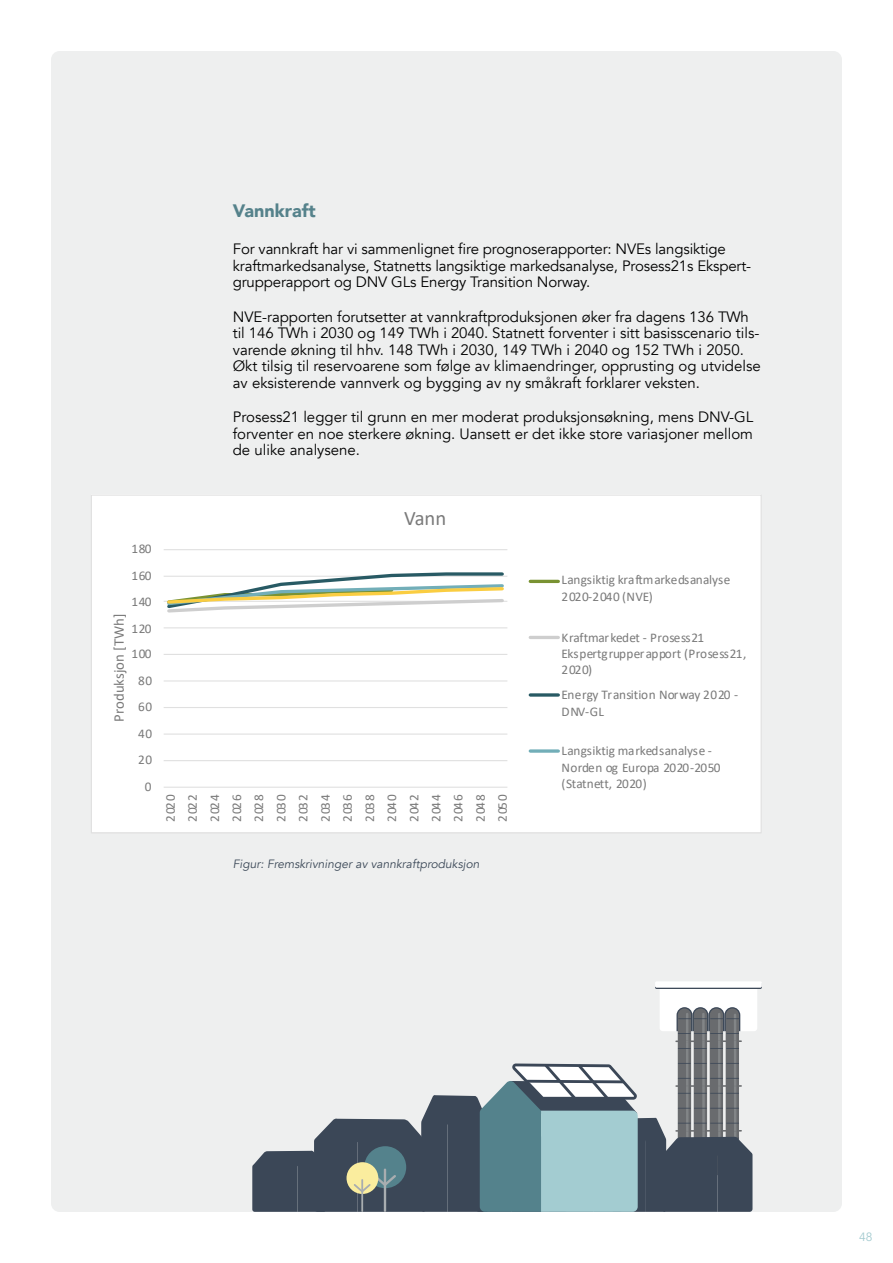
<style>
.page{position:relative;width:893px;height:1263px;background:#fff}
.page>*{position:absolute;margin:0;border:0;box-sizing:border-box;transform-origin:0 0}
.t1{font:20.7px "Calibri";color:#7a7a7a}
.t2{font:900 18px "Avenir";color:#55828b}
.t3{font:15px/16.5px "Avenir";letter-spacing:-.005em;color:#000}
.t4{font:14.7px "Calibri";color:#7a7a7a}
.t5{font:13.35px/22.2px "Calibri";color:#7a7a7a}
.t6{font:italic 12px "Avenir";color:#3b4857}
.t7{font:12px "Avenir";color:#a4cbd0}
</style>
<div class="page">
<div style="left:51px;top:51px;width:791px;height:1161px;background:#eeefef;border-radius:9px"></div>
<div style="left:91px;top:494px;width:669px;height:338px;background:#fff"></div>
<hr style="left:164px;top:760px;width:343px;height:1px;background:#e0e0e0">
<hr style="left:164px;top:733px;width:343px;height:2px;background:#e0e0e0">
<hr style="left:164px;top:707px;width:343px;height:1px;background:#e0e0e0">
<hr style="left:164px;top:680px;width:343px;height:1px;background:#e0e0e0">
<hr style="left:164px;top:654px;width:343px;height:1px;background:#e0e0e0">
<hr style="left:164px;top:627px;width:343px;height:1px;background:#e0e0e0">
<hr style="left:164px;top:601px;width:343px;height:1px;background:#e0e0e0">
<hr style="left:164px;top:576px;width:343px;height:1px;background:#e0e0e0">
<hr style="left:164px;top:549px;width:343px;height:1px;background:#e0e0e0">
<hr style="left:164px;top:787px;width:343px;height:1px;background:#e0e0e0">
<svg style="left:167px;top:572px;width:337px;height:41px"></svg>
<hr style="left:530px;top:580px;width:28px;height:3px;background:#799232">
<hr style="left:530px;top:636px;width:28px;height:3px;background:#cecece">
<svg style="left:530px;top:693px;width:28px;height:4px"></svg>
<svg style="left:530px;top:749px;width:28px;height:4px"></svg>
<div style="left:660px;top:982px;width:97px;height:49px;background:#fff;border-radius:3px"></div>
<div style="left:655px;top:983px;width:107px;height:6px;background:#3b4757;border-radius:2px"></div>
<div style="left:655px;top:981px;width:107px;height:7px;background:#fff;border-radius:2px"></div>
<svg style="left:252px;top:1007px;width:500px;height:205px"></svg>
<p class="t2" style="left:233px;top:195px;width:84px">Vannkraft</p>
<p class="t3" style="left:233px;top:241px;width:520px">For vannkraft har vi sammenlignet fire prognoserapporter: NVEs langsiktige kraftmarkedsanalyse, Statnetts langsiktige markedsanalyse, Prosess21s Ekspert&shy;grupperapport og DNV GLs Energy Transition Norway.</p>
<p class="t3" style="left:233px;top:309px;width:529px">NVE-rapporten forutsetter at vannkraftproduksjonen øker fra dagens 136 TWh til 146 TWh i 2030 og 149 TWh i 2040. Statnett forventer i sitt basisscenario tils&shy;varende økning til hhv. 148 TWh i 2030, 149 TWh i 2040 og 152 TWh i 2050.<br>Økt tilsig til reservoarene som følge av klimaendringer, opprusting og utvidelse av eksisterende vannverk og bygging av ny småkraft forklarer veksten.</p>
<p class="t3" style="left:233px;top:409px;width:522px;text-align:justify">Prosess21 legger til grunn en mer moderat produksjonsøkning, mens DNV-GL forventer en noe sterkere økning. Uansett er det ikke store variasjoner mellom de ulike analysene.</p>
<p class="t5" style="left:131px;top:537px;width:22px">180</p>
<p class="t5" style="left:131px;top:564px;width:22px">160</p>
<p class="t5" style="left:131px;top:591px;width:22px">140</p>
<p class="t4" style="left:109px;top:721px;width:109px;rotate:-90deg">Produksjon [TWh]</p>
<p class="t5" style="left:131px;top:617px;width:22px">120</p>
<p class="t5" style="left:131px;top:642px;width:22px">100</p>
<p class="t5" style="left:138px;top:669px;width:16px">80</p>
<p class="t5" style="left:138px;top:695px;width:16px">60</p>
<p class="t5" style="left:138px;top:722px;width:16px">40</p>
<p class="t5" style="left:138px;top:748px;width:16px">20</p>
<p class="t5" style="left:145px;top:775px;width:8px">0</p>
<h1 class="t1" style="left:404px;top:504px;width:44px">Vann</h1>
<p class="t5" style="left:159px;top:822px;width:29px;text-align:justify;rotate:-90deg">2020<br>2022<br>2024<br>2026<br>2028<br>2030<br>2032<br>2034<br>2036<br>2038<br>2040<br>2042<br>2044<br>2046<br>2048<br>2050</p>
<p class="t6" style="left:233px;top:856px;width:248px">Figur: Fremskrivninger av vannkraftproduksjon</p>
<p class="t5" style="left:562px;top:571px;width:170px;line-height:16.2px">Langsiktig kraftmarkedsanalyse<br>2020-2040 (NVE)</p>
<p class="t5" style="left:562px;top:629px;width:186px;line-height:16.2px">Kraftmarkedet - Prosess21<br>Ekspertgrupperapport (Prosess21,<br>2020)</p>
<p class="t5" style="left:562px;top:686px;width:178px;line-height:16.2px">Energy Transition Norway 2020 -<br>DNV-GL</p>
<p class="t5" style="left:562px;top:743px;width:160px;line-height:16.2px">Langsiktig markedsanalyse -<br>Norden og Europa 2020-2050 (Statnett, 2020)</p>
<p class="t7" style="left:859px;top:1230px;width:15px">48</p>
</div>
